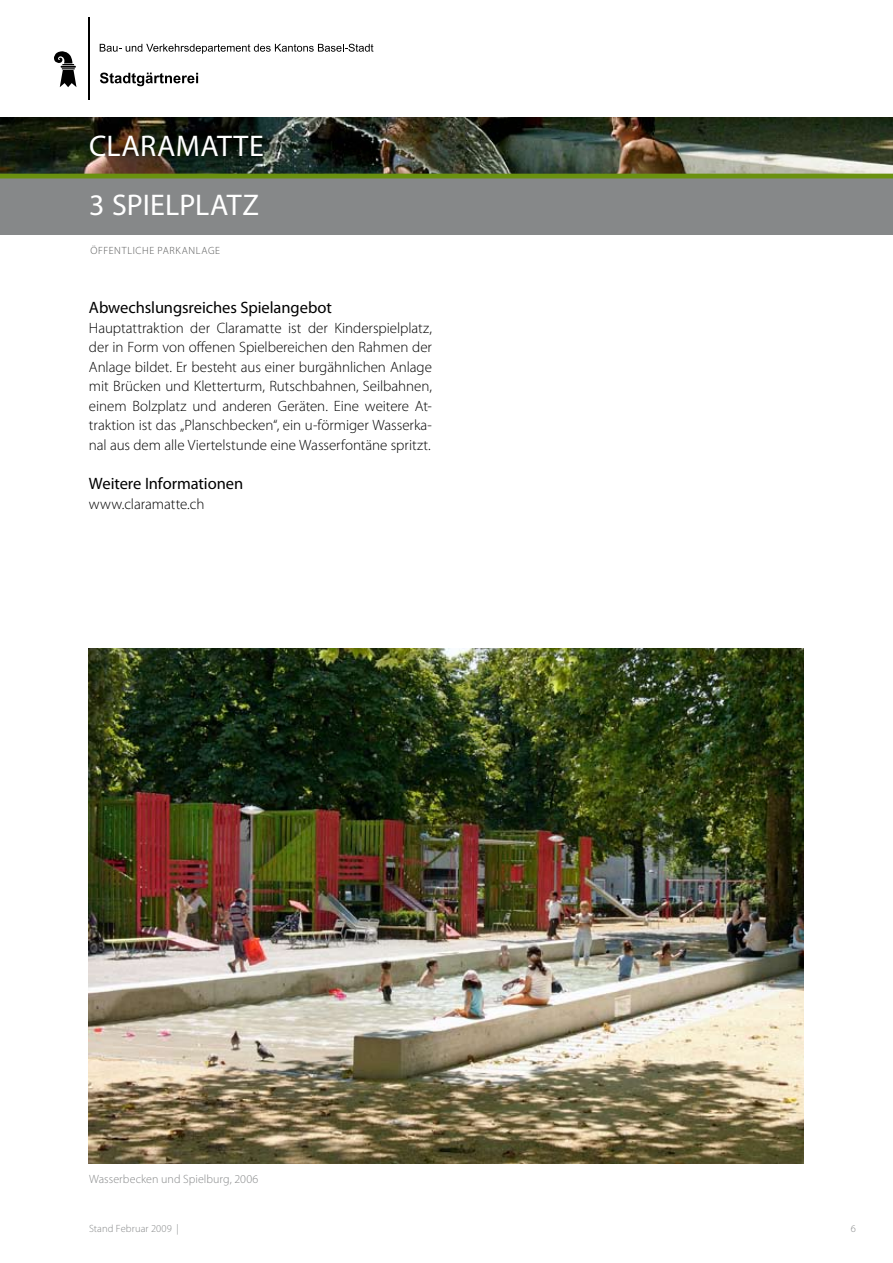
<style>
.page{position:relative;width:893px;height:1263px;background:#fff}
.page>*{position:absolute;margin:0;border:0;box-sizing:border-box;transform-origin:0 0}
.t1{font:30px/58.7px "Myriad Pro";letter-spacing:.015em;color:#fff}
.t2{font:16.5px "Myriad Pro";letter-spacing:-.005em;color:#000}
.t3{font:300 15px/19.5px "Myriad Pro";letter-spacing:-.005em;color:#000;text-align:justify}
.t4{font:300 12px "Myriad Pro";letter-spacing:.005em;color:#868889}
.t5{font:300 10.5px "Myriad Pro";letter-spacing:.06em;color:#565757}
.t6{font:300 10.5px "Myriad Pro";letter-spacing:.01em;color:#868889}
</style>
<div class="page">
<img style="left:0;top:117px;width:893px;height:57px">
<img style="left:89px;top:648px;width:715px;height:516px">
<div style="left:0;top:176px;width:893px;height:59px;background:#868889"></div>
<svg style="left:54px;top:51px;width:22px;height:36px"></svg>
<hr style="left:88px;top:17px;width:2px;height:82px;background:#000">
<svg style="left:100px;top:44px;width:273px;height:10px"></svg>
<svg style="left:100px;top:73px;width:98px;height:13px"></svg>
<hr style="left:0;top:174px;width:893px;height:4px;background:#6a910f">
<h1 class="t1" style="left:89px;top:117px;width:171px">claramatte<br>3 spielplatz</h1>
<p class="t5" style="left:90px;top:244px;width:75px">ÖFFENTLICHE parkanlage</p>
<p class="t2" style="left:89px;top:297px;width:244px">Abwechslungsreiches Spielangebot</p>
<p class="t3" style="left:89px;top:318px;width:345px">Hauptattraktion der Claramatte ist der Kinderspielplatz, der in Form von offenen Spielbereichen den Rahmen der Anlage bildet. Er besteht aus einer burgähnlichen Anlage mit Brücken und Kletterturm, Rutschbahnen, Seilbahnen, einem Bolzplatz und anderen Geräten. Eine weitere At&shy;traktion ist das „Planschbecken“, ein u-förmiger Wasserka&shy;nal aus dem alle Viertelstunde eine Wasserfontäne spritzt.</p>
<p class="t2" style="left:89px;top:473px;width:156px">Weitere Informationen</p>
<p class="t3" style="left:89px;top:494px;width:117px">www.claramatte.ch</p>
<p class="t4" style="left:89px;top:1172px;width:171px">Wasserbecken und Spielburg, 2006</p>
<p class="t6" style="left:89px;top:1222px;width:91px">Stand Februar 2009 |</p>
<p class="t6" style="left:851px;top:1222px;width:7px">6</p>
</div>
